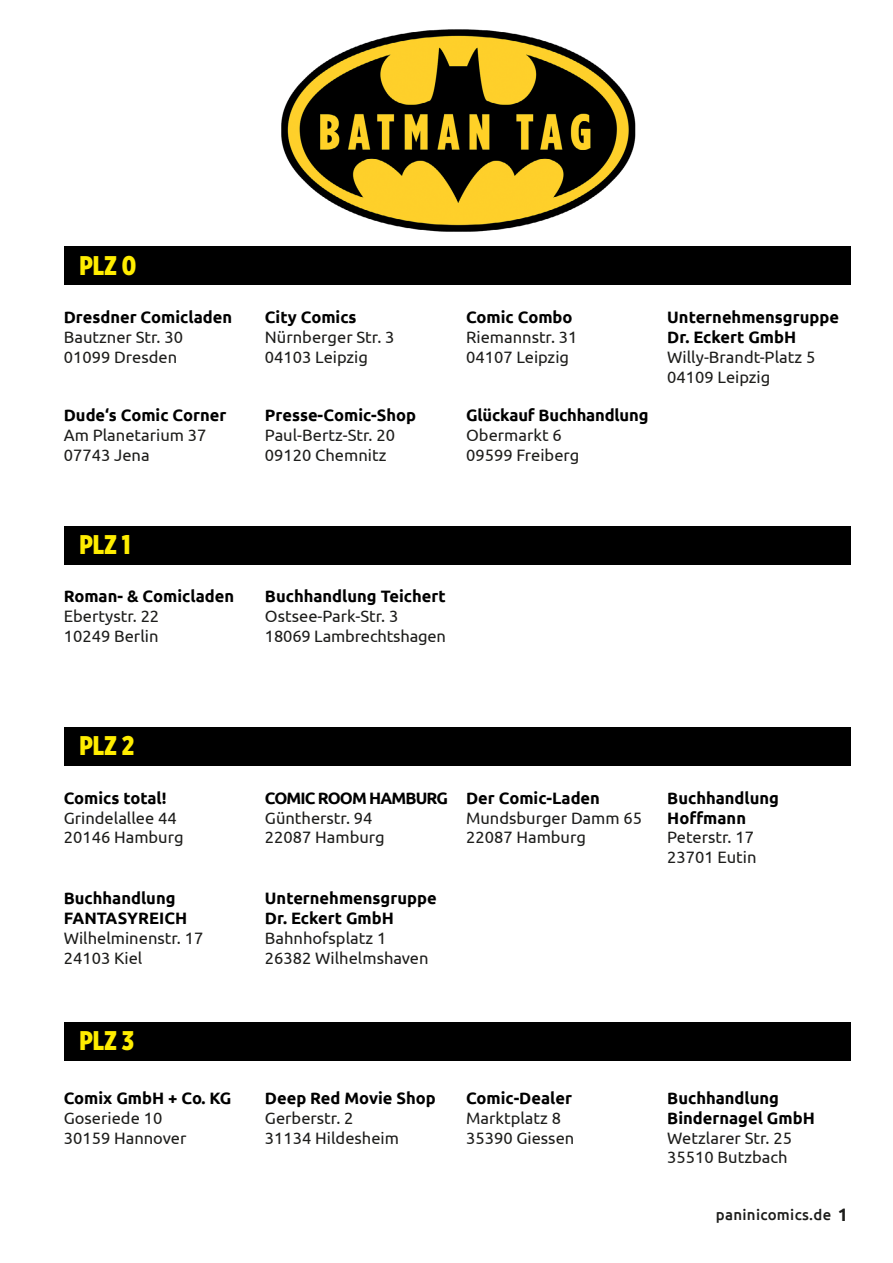
<style>
.page{position:relative;width:893px;height:1263px;background:#fff}
.page>*{position:absolute;margin:0;border:0;box-sizing:border-box;transform-origin:0 0}
.t1{font:900 27px "Gotham X Narrow";color:#ffed00}
.t2{font:16.5px/19.8px "Ubuntu";color:#1d1d1b}
.t3{font:700 16.5px/19.8px "Ubuntu";color:#000}
.t4{font:700 16.5px "Ubuntu";letter-spacing:-.05em;color:#000}
.t5{font:500 15px "Ubuntu";letter-spacing:.02em;color:#1d1d1b}
.s1{font-weight:700;font-size:18px}
</style>
<div class="page">
<img style="left:258px;top:29px;width:398px;height:218px">
<div style="left:64px;top:247px;width:786px;height:38px;background:#000"></div>
<div style="left:64px;top:526px;width:786px;height:38px;background:#000"></div>
<div style="left:64px;top:727px;width:786px;height:38px;background:#000"></div>
<div style="left:64px;top:1022px;width:786px;height:39px;background:#000"></div>
<h1 class="t1" style="left:79px;top:248px;width:58px">PLZ 0</h1>
<p class="t3" style="left:64px;top:307px;width:170px">Dresdner Comicladen</p>
<p class="t2" style="left:64px;top:327px;width:121px">Bautzner Str. 30<br>01099 Dresden</p>
<p class="t3" style="left:64px;top:405px;width:164px">Dude‘s Comic Corner</p>
<p class="t2" style="left:64px;top:425px;width:144px">Am Planetarium 37<br>07743 Jena</p>
<h1 class="t1" style="left:79px;top:527px;width:53px">PLZ 1</h1>
<p class="t3" style="left:64px;top:586px;width:172px">Roman- &amp; Comicladen</p>
<p class="t2" style="left:64px;top:606px;width:97px">Ebertystr. 22<br>10249 Berlin</p>
<p class="t3" style="left:265px;top:307px;width:93px">City Comics</p>
<p class="t2" style="left:265px;top:327px;width:131px">Nürnberger Str. 3<br>04103 Leipzig</p>
<p class="t3" style="left:265px;top:405px;width:153px">Presse-Comic-Shop</p>
<p class="t2" style="left:265px;top:425px;width:132px">Paul-Bertz-Str. 20<br>09120 Chemnitz</p>
<p class="t3" style="left:466px;top:307px;width:108px">Comic Combo</p>
<p class="t2" style="left:466px;top:327px;width:113px">Riemannstr. 31<br>04107 Leipzig</p>
<p class="t3" style="left:466px;top:405px;width:184px">Glückauf Buchhandlung</p>
<p class="t2" style="left:466px;top:425px;width:115px">Obermarkt 6<br>09599 Freiberg</p>
<p class="t3" style="left:667px;top:307px;width:173px">Unternehmensgruppe<br>Dr. Eckert GmbH</p>
<p class="t2" style="left:667px;top:347px;width:150px">Willy-Brandt-Platz 5<br>04109 Leipzig</p>
<p class="t3" style="left:265px;top:586px;width:182px">Buchhandlung Teichert</p>
<p class="t2" style="left:265px;top:606px;width:183px">Ostsee-Park-Str. 3<br>18069 Lambrechtshagen</p>
<h1 class="t1" style="left:79px;top:729px;width:56px">PLZ 2</h1>
<p class="t3" style="left:64px;top:788px;width:104px">Comics total!</p>
<p class="t2" style="left:64px;top:807px;width:121px">Grindelallee 44<br>20146 Hamburg</p>
<p class="t3" style="left:64px;top:888px;width:125px">Buchhandlung<br>FANTASYREICH</p>
<p class="t2" style="left:64px;top:928px;width:141px">Wilhelminenstr. 17<br>24103 Kiel</p>
<h1 class="t1" style="left:79px;top:1024px;width:56px">PLZ 3</h1>
<p class="t3" style="left:64px;top:1088px;width:169px">Comix GmbH + Co. KG</p>
<p class="t2" style="left:64px;top:1107px;width:124px">Goseriede 10<br>30159 Hannover</p>
<p class="t4" style="left:265px;top:788px;width:185px">COMIC ROOM HAMBURG</p>
<p class="t2" style="left:265px;top:807px;width:121px">Güntherstr. 94<br>22087 Hamburg</p>
<p class="t3" style="left:265px;top:888px;width:173px">Unternehmensgruppe<br>Dr. Eckert GmbH</p>
<p class="t2" style="left:265px;top:928px;width:165px">Bahnhofsplatz 1<br>26382 Wilhelmshaven</p>
<p class="t3" style="left:466px;top:788px;width:135px">Der Comic-Laden</p>
<p class="t2" style="left:466px;top:807px;width:177px">Mundsburger Damm 65<br>22087 Hamburg</p>
<p class="t3" style="left:667px;top:788px;width:113px">Buchhandlung<br>Hoffmann</p>
<p class="t2" style="left:667px;top:827px;width:91px">Peterstr. 17<br>23701 Eutin</p>
<p class="t3" style="left:265px;top:1088px;width:172px">Deep Red Movie Shop</p>
<p class="t2" style="left:265px;top:1107px;width:135px">Gerberstr. 2<br>31134 Hildesheim</p>
<p class="t3" style="left:466px;top:1088px;width:107px">Comic-Dealer</p>
<p class="t2" style="left:466px;top:1107px;width:110px">Marktplatz 8<br>35390 Giessen</p>
<p class="t3" style="left:667px;top:1088px;width:149px">Buchhandlung<br>Bindernagel GmbH</p>
<p class="t2" style="left:667px;top:1127px;width:126px">Wetzlarer Str. 25<br>35510 Butzbach</p>
<p class="t5" style="left:716px;top:1205px;width:134px">paninicomics.de <span class="s1">1</span></p>
</div>
